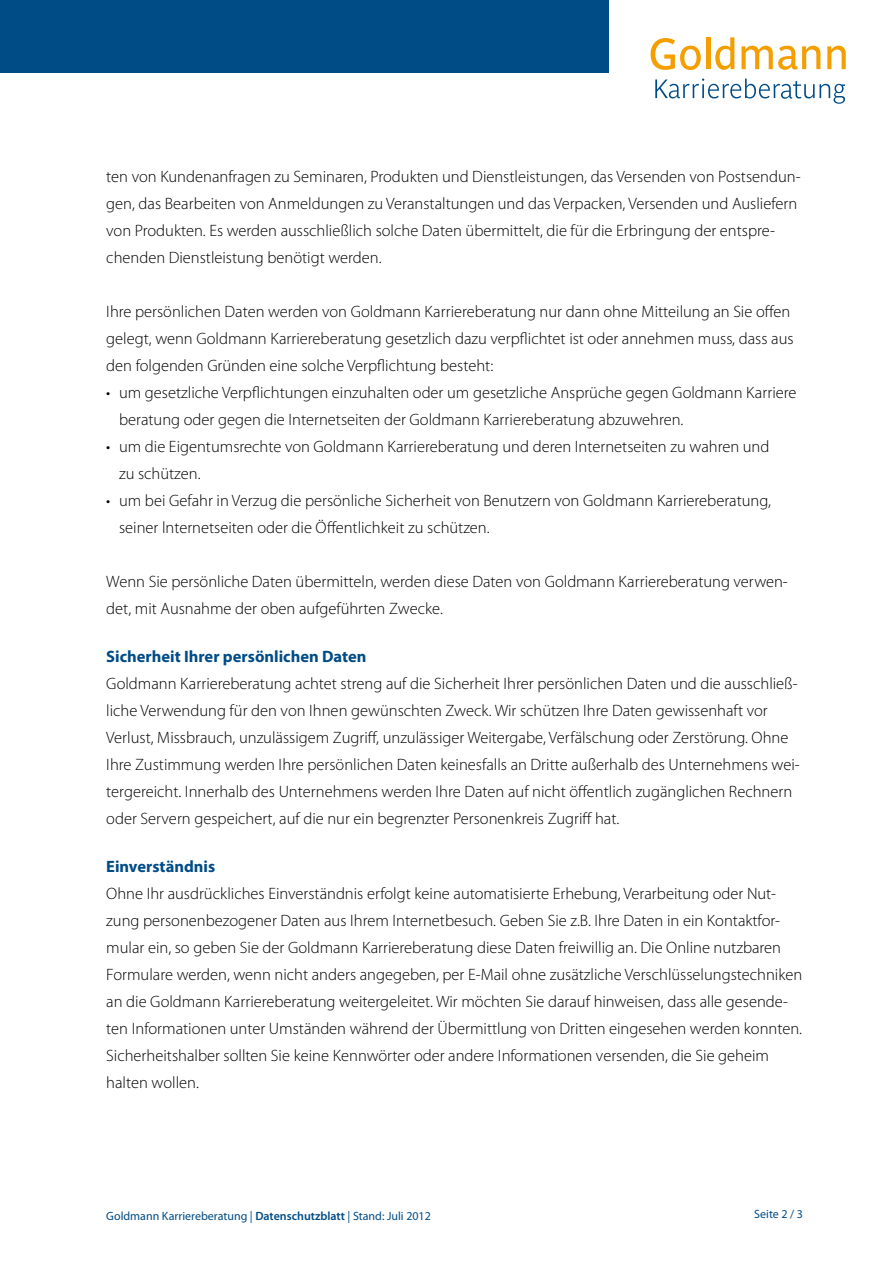
<style>
.page{position:relative;width:893px;height:1263px;background:#fff}
.page>*{position:absolute;margin:0;border:0;box-sizing:border-box;transform-origin:0 0}
.t1{font:300 16.5px/27px "Myriad Pro";color:#000}
.t2{font:700 16.5px "Myriad Pro";color:#004c87}
.t3{font:12px "Myriad Pro";color:#004c87}
.s1{font-weight:600}
</style>
<div class="page">
<div style="left:0;top:0;width:608px;height:72px;background:#004c87"></div>
<svg style="left:651px;top:38px;width:50px;height:32px"></svg>
<hr style="left:706px;top:37px;width:4px;height:32px;background:#f49e00">
<svg style="left:715px;top:37px;width:19px;height:33px"></svg>
<svg style="left:741px;top:46px;width:79px;height:24px"></svg>
<svg style="left:827px;top:46px;width:19px;height:23px"></svg>
<svg style="left:655px;top:79px;width:190px;height:25px"></svg>
<p class="t1" style="left:106px;top:164px;width:696px">ten von Kundenanfragen zu Seminaren, Produkten und Dienstleistungen, das Versenden von Postsendun&shy;gen, das Bearbeiten von Anmeldungen zu Veranstaltungen und das Verpacken, Versenden und Ausliefern von Produkten. Es werden ausschließlich solche Daten übermittelt, die für die Erbringung der entspre&shy;chenden Dienstleistung benötigt werden.</p>
<p class="t1" style="left:106px;top:299px;width:689px">Ihre persönlichen Daten werden von Goldmann Karriereberatung nur dann ohne Mitteilung an Sie offen gelegt, wenn Goldmann Karriereberatung gesetzlich dazu verpflichtet ist oder annehmen muss, dass aus den folgenden Gründen eine solche Verpflichtung besteht:</p>
<p class="t1" style="left:119px;top:380px;width:679px;text-indent:-13px">• um gesetzliche Verpflichtungen einzuhalten oder um gesetzliche Ansprüche gegen Goldmann Karriere beratung oder gegen die Internetseiten der Goldmann Karriereberatung abzuwehren.</p>
<p class="t1" style="left:119px;top:434px;width:652px;text-indent:-13px">• um die Eigentumsrechte von Goldmann Karriereberatung und deren Internetseiten zu wahren und zu schützen.</p>
<p class="t1" style="left:119px;top:488px;width:653px;text-indent:-13px">• um bei Gefahr in Verzug die persönliche Sicherheit von Benutzern von Goldmann Karriereberatung, seiner lnternetseiten oder die Öffentlichkeit zu schützen.</p>
<p class="t1" style="left:106px;top:569px;width:683px">Wenn Sie persönliche Daten übermitteln, werden diese Daten von Goldmann Karriereberatung verwen&shy;det, mit Ausnahme der oben aufgeführten Zwecke.</p>
<p class="t2" style="left:106px;top:646px;width:262px">Sicherheit Ihrer persönlichen Daten</p>
<p class="t1" style="left:106px;top:671px;width:695px">Goldmann Karriereberatung achtet streng auf die Sicherheit Ihrer persönlichen Daten und die ausschließ&shy;liche Verwendung für den von Ihnen gewünschten Zweck. Wir schützen Ihre Daten gewissenhaft vor Verlust, Missbrauch, unzulässigem Zugriff, unzulässiger Weitergabe, Verfälschung oder Zerstörung. Ohne Ihre Zustimmung werden Ihre persönlichen Daten keinesfalls an Dritte außerhalb des Unternehmens wei&shy;tergereicht. Innerhalb des Unternehmens werden Ihre Daten auf nicht öffentlich zugänglichen Rechnern oder Servern gespeichert, auf die nur ein begrenzter Personenkreis Zugriff hat.</p>
<p class="t2" style="left:106px;top:856px;width:110px">Einverständnis</p>
<p class="t1" style="left:106px;top:881px;width:697px">Ohne Ihr ausdrückliches Einverständnis erfolgt keine automatisierte Erhebung, Verarbeitung oder Nut&shy;zung personenbezogener Daten aus Ihrem Internetbesuch. Geben Sie z.B. Ihre Daten in ein Kontaktfor&shy;mular ein, so geben Sie der Goldmann Karriereberatung diese Daten freiwillig an. Die Online nutzbaren Formulare werden, wenn nicht anders angegeben, per E-Mail ohne zusätzliche Verschlüsselungstechniken an die Goldmann Karriereberatung weitergeleitet. Wir möchten Sie darauf hinweisen, dass alle gesende&shy;ten Informationen unter Umständen während der Übermittlung von Dritten eingesehen werden konnten.<br>Sicherheitshalber sollten Sie keine Kennwörter oder andere Informationen versenden, die Sie geheim halten wollen.</p>
<p class="t3" style="left:106px;top:1208px;width:326px">Goldmann Karriereberatung | <span class="s1">Datenschutzblatt</span> | Stand: Juli 2012</p>
<p class="t3" style="left:754px;top:1207px;width:50px">Seite 2 / 3</p>
</div>
